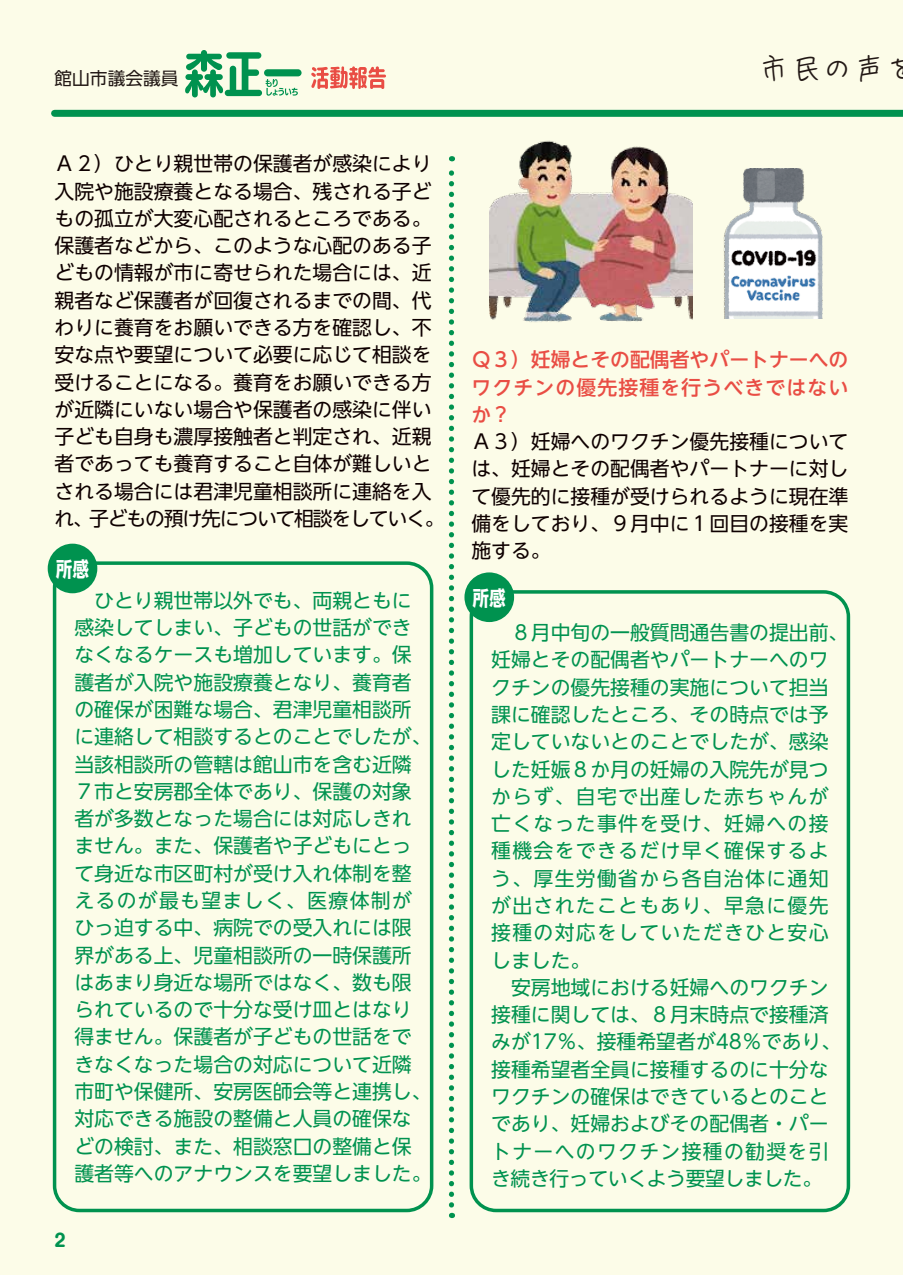
<style>
.page{position:relative;width:903px;height:1275px;background:#fcfce8}
.page>*{position:absolute;margin:0;border:0;box-sizing:border-box;transform-origin:0 0}
.t1{font:28.53px "Cook Hand Std R";letter-spacing:.12em;color:#221815}
.t2{font:20.82px "UD Kakugo C80 Pro B";color:#fff}
.t3{font:19.78px/27.3px "UD Shin Go NT Pro";color:#00924f}
.t4{font:19.78px/27.3px "UD Shin Go NT Pro";color:#0e0000;text-align:justify}
.t5{font:500 19.78px/27.3px "UD Shin Go NT Pro";letter-spacing:.06em;color:#e94d44;text-align:justify}
.t6{font:17.68px "UD Shin Go NT Pro";color:#221815}
.t7{font:700 17.32px "Shin M Go Pro";color:#00924f}
</style>
<div class="page">
<div style="left:55px;top:110px;width:848px;height:7px;background:#00924f"></div>
<svg style="left:449px;top:156px;width:5px;height:1049px"></svg>
<svg style="left:311px;top:66px;width:75px;height:23px"></svg>
<div style="left:264px;top:69px;width:38px;height:7px;background:#00924f;border-radius:4px"></div>
<svg style="left:185px;top:50px;width:113px;height:47px"></svg>
<div style="left:53px;top:561px;width:380px;height:651px;border:4px solid #00924f;border-radius:25px"></div>
<div style="left:48px;top:544px;width:49px;height:49px;background:#00924f;border-radius:50%"></div>
<div style="left:470px;top:590px;width:380px;height:622px;border:4px solid #00924f;border-radius:25px"></div>
<div style="left:464px;top:572px;width:50px;height:50px;background:#00924f;border-radius:50%"></div>
<img style="left:723px;top:169px;width:100px;height:149px">
<img style="left:489px;top:140px;width:203px;height:182px">
<p class="t6" style="left:55px;top:64px;width:125px">館山市議会議員</p>
<p class="t4" style="left:55px;top:150px;width:392px;text-align:left">Ａ２）ひとり親世帯の保護者が感染により入院や施設療養となる場合、残される子どもの孤立が大変心配されるところである。保護者などから、このような心配のある子どもの情報が市に寄せられた場合には、近親者など保護者が回復されるまでの間、代わりに養育をお願いできる方を確認し、不安な点や要望について必要に応じて相談を受けることになる。養育をお願いできる方が近隣にいない場合や保護者の感染に伴い子ども自身も濃厚接触者と判定され、近親者であっても養育すること自体が難しいとされる場合には君津児童相談所に連絡を入れ、子どもの預け先について相談をしていく。</p>
<p class="t2" style="left:56px;top:553px;width:35px">所感</p>
<p class="t3" style="left:74px;top:586px;width:359px">　ひとり親世帯以外でも、両親ともに感染してしまい、子どもの世話ができなくなるケースも増加しています。保護者が入院や施設療養となり、養育者の確保が困難な場合、君津児童相談所に連絡して相談するとのことでしたが、当該相談所の管轄は館山市を含む近隣<br>７市と安房郡全体であり、保護の対象者が多数となった場合には対応しきれません。また、保護者や子どもにとって身近な市区町村が受け入れ体制を整えるのが最も望ましく、医療体制がひっ迫する中、病院での受入れには限界がある上、児童相談所の一時保護所はあまり身近な場所ではなく、数も限られているので十分な受け皿とはなり得ません。保護者が子どもの世話をできなくなった場合の対応について近隣市町や保健所、安房医師会等と連携し、対応できる施設の整備と人員の確保などの検討、また、相談窓口の整備と保護者等へのアナウンスを要望しました。</p>
<p class="t7" style="left:55px;top:1226px;width:13px">2</p>
<h1 class="t1" style="left:759px;top:50px;width:157px">市民の声を</h1>
<p class="t5" style="left:471px;top:345px;width:379px">Ｑ３）妊婦とその配偶者やパートナーへのワクチンの優先接種を行うべきではないか？</p>
<p class="t4" style="left:471px;top:427px;width:379px">Ａ３）妊婦へのワクチン優先接種については、妊婦とその配偶者やパートナーに対して優先的に接種が受けられるように現在準備をしており、９月中に１回目の接種を実施する。</p>
<p class="t2" style="left:473px;top:582px;width:35px">所感</p>
<p class="t3" style="left:491px;top:618px;width:359px">　８月中旬の一般質問通告書の提出前、妊婦とその配偶者やパートナーへのワクチンの優先接種の実施について担当課に確認したところ、その時点では予定していないとのことでしたが、感染した妊娠８か月の妊婦の入院先が見つからず、自宅で出産した赤ちゃんが亡くなった事件を受け、妊婦への接種機会をできるだけ早く確保するよう、厚生労働省から各自治体に通知が出されたこともあり、早急に優先接種の対応をしていただきひと安心しました。<br>　安房地域における妊婦へのワクチン接種に関しては、８月末時点で接種済みが17％、接種希望者が48％であり、接種希望者全員に接種するのに十分なワクチンの確保はできているとのことであり、妊婦およびその配偶者・パートナーへのワクチン接種の勧奨を引き続き行っていくよう要望しました。</p>
</div>
